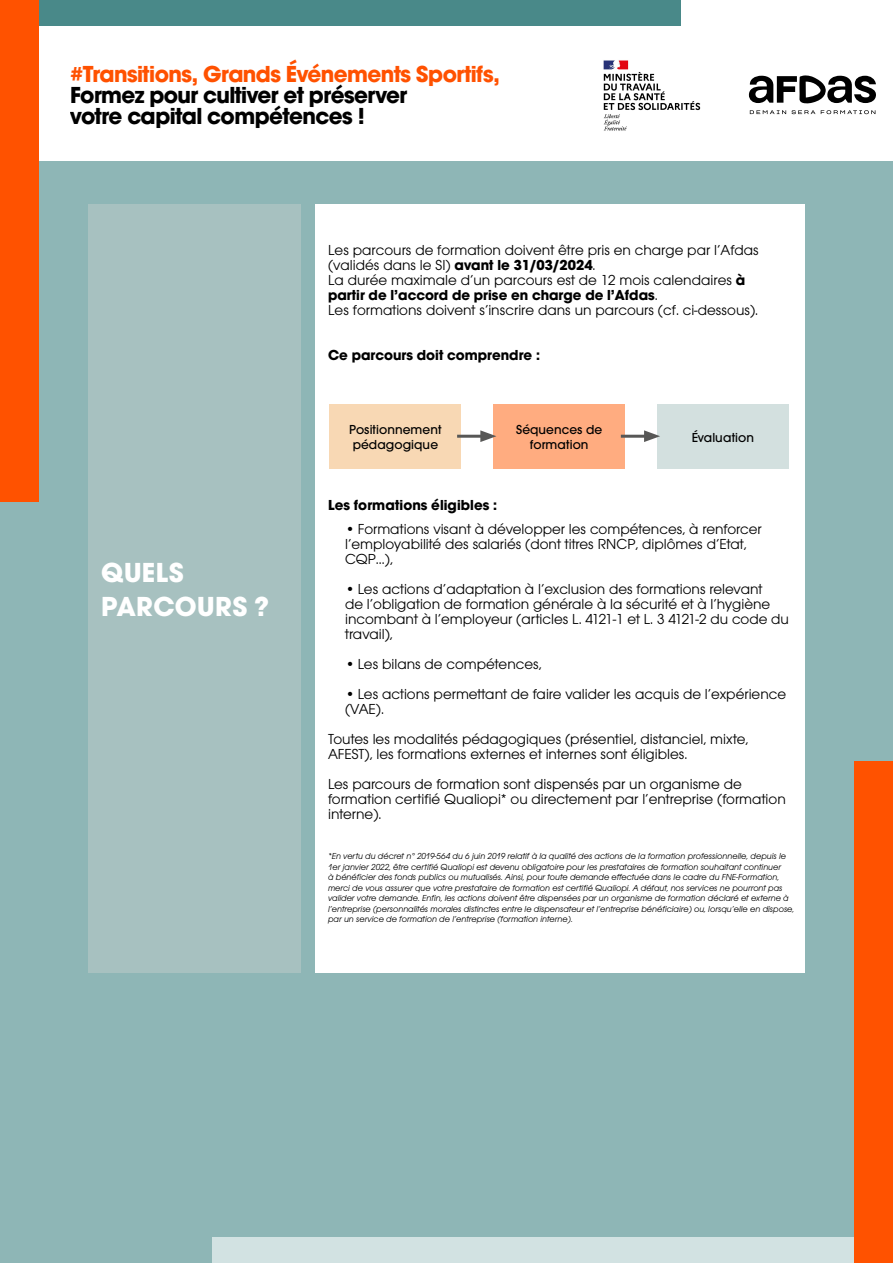
<style>
.page{position:relative;width:893px;height:1263px;background:#fff}
.page>*{position:absolute;margin:0;border:0;box-sizing:border-box;transform-origin:0 0}
.t1{font:700 28.5px/34.2px "Avalon";letter-spacing:.015em;color:#fff}
.t2{font:700 24px/21px "Avalon";letter-spacing:-.025em;color:#000}
.t3{font:700 24px "Avalon";letter-spacing:-.025em;color:#ff5100}
.t4{font:15px/15px "Avalon";color:#000}
.t5{font:700 15px "Avalon";color:#000}
.t6{font:500 13.5px/15px "Avalon";letter-spacing:.005em;color:#000}
.t7{font:italic 9px/10.5px "Avalon";color:#000}
.s1{font-weight:700}
</style>
<div class="page">
<div style="left:0;top:162px;width:893px;height:1101px;background:#8eb6b6"></div>
<div style="left:0;top:0;width:680px;height:26px;background:#498989"></div>
<div style="left:0;top:0;width:38px;height:502px;background:#ff5200"></div>
<div style="left:213px;top:1237px;width:680px;height:26px;background:#d2e2e2"></div>
<div style="left:855px;top:761px;width:38px;height:502px;background:#ff5200"></div>
<svg style="left:749px;top:75px;width:127px;height:29px"></svg>
<svg style="left:750px;top:110px;width:65px;height:4px"></svg>
<svg style="left:821px;top:110px;width:54px;height:4px"></svg>
<div style="left:88px;top:204px;width:212px;height:768px;background:#a7c1c0"></div>
<div style="left:315px;top:204px;width:490px;height:768px;background:#fff"></div>
<div style="left:330px;top:404px;width:131px;height:64px;background:#f8d8b4"></div>
<div style="left:493px;top:404px;width:132px;height:64px;background:#ffac80"></div>
<div style="left:657px;top:404px;width:132px;height:64px;background:#d3e0df"></div>
<hr style="left:457px;top:435px;width:29px;height:3px;background:#575756">
<svg style="left:480px;top:430px;width:16px;height:12px"></svg>
<hr style="left:621px;top:435px;width:29px;height:3px;background:#575756">
<svg style="left:644px;top:430px;width:16px;height:12px"></svg>
<img style="left:603px;top:60px;width:98px;height:71px">
<h2 class="t3" style="left:70px;top:59px;width:431px">#Transitions, Grands Événements Sportifs,</h2>
<h2 class="t2" style="left:70px;top:84px;width:339px">Formez pour cultiver et préserver votre capital compétences !</h2>
<p class="t4" style="left:328px;top:243px;width:432px">Les parcours de formation doivent être pris en charge par l’Afdas (validés dans le SI) <span class="s1">avant le 31/03/2024</span>.<br>La durée maximale d’un parcours est de 12 mois calendaires <span class="s1">à partir de l’accord de prise en charge de l’Afdas</span>.<br>Les formations doivent s’inscrire dans un parcours (cf. ci-dessous).</p>
<p class="t5" style="left:328px;top:346px;width:213px">Ce parcours doit comprendre :</p>
<h1 class="t1" style="left:101px;top:555px;width:169px">QUELS<br>PARCOURS ?</h1>
<p class="t6" style="left:349px;top:422px;width:94px">Positionnement pédagogique</p>
<p class="t6" style="left:516px;top:422px;width:88px;text-align:center">Séquences de formation</p>
<p class="t6" style="left:692px;top:430px;width:64px">Évaluation</p>
<p class="t5" style="left:328px;top:496px;width:171px">Les formations éligibles :</p>
<p class="t4" style="left:345px;top:521px;width:418px">• Formations visant à développer les compétences, à renforcer l’employabilité des salariés (dont titres RNCP, diplômes d’Etat,<br>CQP…),</p>
<p class="t4" style="left:345px;top:581px;width:445px">• Les actions d’adaptation à l’exclusion des formations relevant<br>de l’obligation de formation générale à la sécurité et à l’hygiène incombant à l’employeur (articles L. 4121-1 et L. 3 4121-2 du code du travail),</p>
<p class="t4" style="left:345px;top:656px;width:198px">• Les bilans de compétences,</p>
<p class="t4" style="left:345px;top:686px;width:443px">• Les actions permettant de faire valider les acquis de l’expérience (VAE).</p>
<p class="t4" style="left:328px;top:731px;width:422px">Toutes les modalités pédagogiques (présentiel, distanciel, mixte,<br>AFEST), les formations externes et internes sont éligibles.</p>
<p class="t4" style="left:328px;top:776px;width:459px">Les parcours de formation sont dispensés par un organisme de formation certifié Qualiopi* ou directement par l’entreprise (formation interne).</p>
<p class="t7" style="left:328px;top:851px;width:468px">*En vertu du décret n° 2019-564 du 6 juin 2019 relatif à la qualité des actions de la formation professionnelle, depuis le 1er janvier 2022, être certifié Qualiopi est devenu obligatoire pour les prestataires de formation souhaitant continuer<br>à bénéficier des fonds publics ou mutualisés. Ainsi, pour toute demande effectuée dans le cadre du FNE-Formation, merci de vous assurer que votre prestataire de formation est certifié Qualiopi. A défaut, nos services ne pourront pas valider votre demande. Enfin, les actions doivent être dispensées par un organisme de formation déclaré et externe à l’entreprise (personnalités morales distinctes entre le dispensateur et l’entreprise bénéficiaire) ou, lorsqu’elle en dispose, par un service de formation de l’entreprise (formation interne).</p>
</div>
